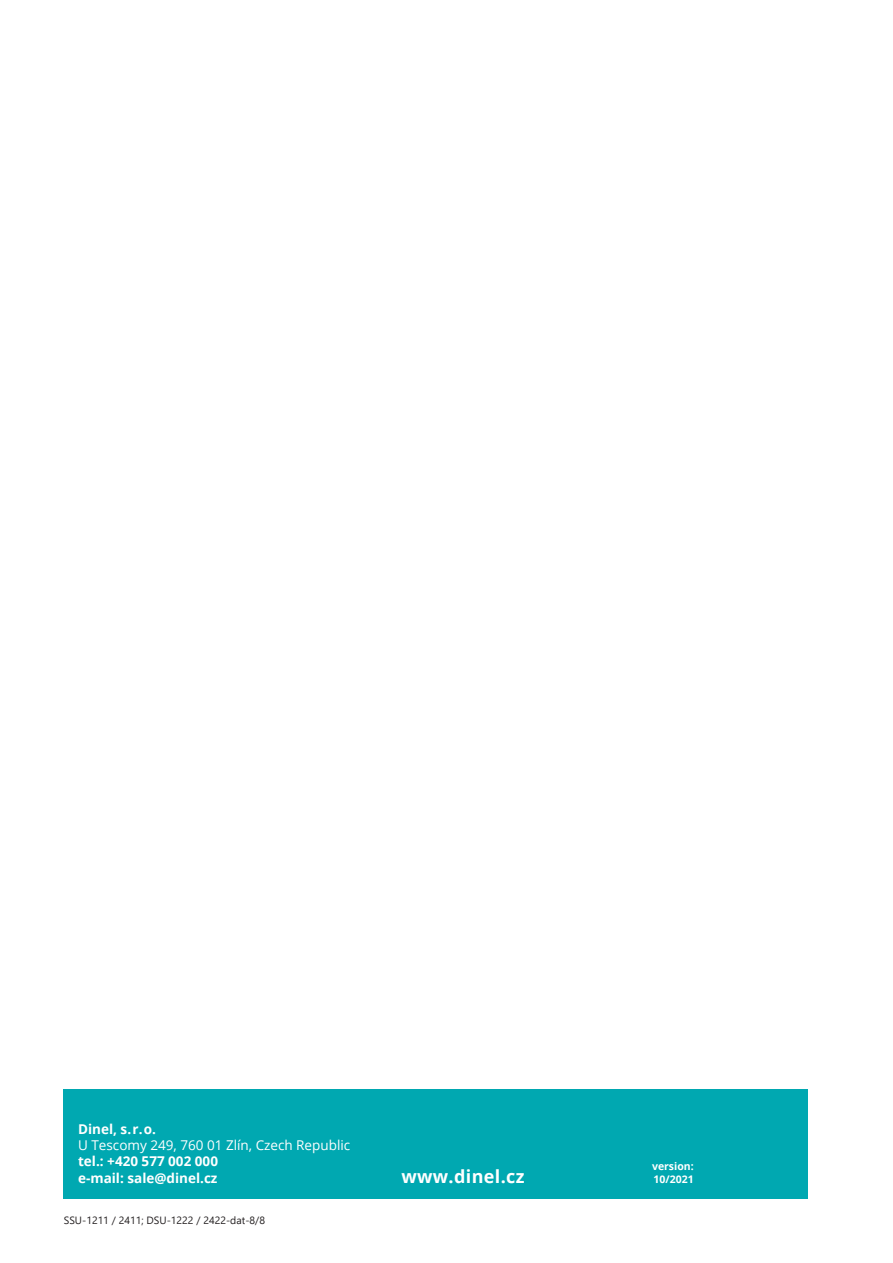
<style>
.page{position:relative;width:893px;height:1263px;background:#fff}
.page>*{position:absolute;margin:0;border:0;box-sizing:border-box;transform-origin:0 0}
.t1{font:700 18px "Open Sans";letter-spacing:.02em;color:#fff}
.t2{font:700 13.5px/16.2px "Open Sans";color:#fff}
.t3{font:13.5px "Open Sans";color:#fff}
.t4{font:10.5px "Segoe UI";color:#231f20}
.t5{font:700 10.5px/12.6px "Open Sans";color:#fff}
</style>
<div class="page">
<div style="left:64px;top:1089px;width:744px;height:110px;background:#00a8b1"></div>
<p class="t2" style="left:78px;top:1120px;width:79px">Dinel, s. r. o.</p>
<p class="t3" style="left:78px;top:1136px;width:274px">U Tescomy 249, 760 01 Zlín, Czech Republic</p>
<p class="t2" style="left:78px;top:1153px;width:141px">tel.: +420 577 002 000 e-mail: sale@dinel.cz</p>
<p class="t4" style="left:64px;top:1211px;width:203px">SSU-1211 / 2411; DSU-1222 / 2422-dat-8/8</p>
<p class="t1" style="left:401px;top:1163px;width:125px">www.dinel.cz</p>
<p class="t5" style="left:652px;top:1159px;width:43px">version:<br>10/2021</p>
</div>
